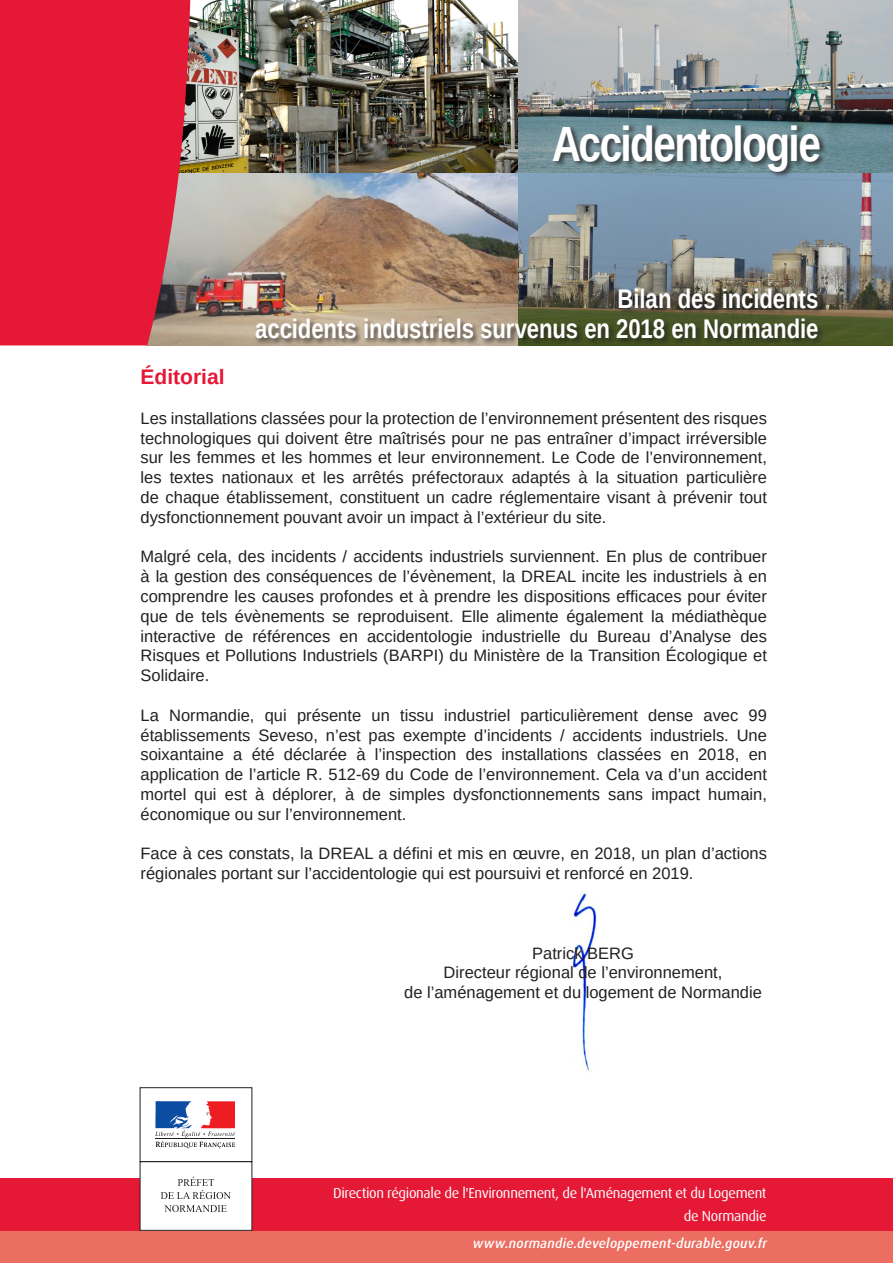
<style>
.page{position:relative;width:893px;height:1263px;background:#fff}
.page>*{position:absolute;margin:0;border:0;box-sizing:border-box;transform-origin:0 0}
.t1{font:700 49.5px "Liberation Sans Narrow";letter-spacing:-.035em;color:#fff}
.t2{font:700 27px "Liberation Sans Narrow";letter-spacing:-.005em;color:#fff}
.t3{font:700 21px "Liberation Sans";color:#e51836}
.Texte{font:16.5px/19.8px "Liberation Sans";color:#231f20;text-align:justify}
.t4{font:14.4px "Dax OT";letter-spacing:-.02em;color:#fff}
.t5{font:italic 500 13.35px "Dax OT";letter-spacing:.015em;color:#fff}
</style>
<div class="page">
<img style="left:571px;top:892px;width:26px;height:179px">
<img style="left:190px;top:172px;width:329px;height:173px">
<img style="left:190px;top:0;width:703px;height:172px">
<img style="left:519px;top:170px;width:374px;height:175px">
<svg style="left:0;top:0;width:190px;height:345px;fill:#e51836"></svg>
<div style="left:0;top:1178px;width:893px;height:53px;background:#e51836"></div>
<div style="left:0;top:1231px;width:893px;height:32px;background:#ec6d61"></div>
<div style="left:140px;top:1087px;width:112px;height:75px;border:1px solid #231f20"></div>
<svg style="left:155px;top:1101px;width:80px;height:47px"></svg>
<div style="left:140px;top:1162px;width:112px;height:68px;background:#fff"></div>
<div style="left:140px;top:1161px;width:112px;height:69px;border:1px solid #231f20"></div>
<svg style="left:164px;top:1205px;width:63px;height:7px"></svg>
<svg style="left:161px;top:1177px;width:70px;height:22px"></svg>
<div style="left:254px;top:287px;width:571px;height:58px;background:#231f20;opacity:.75"></div>
<div style="left:551px;top:123px;width:276px;height:55px;background:#231f20;opacity:.75"></div>
<p class="t1" style="left:552px;top:109px;width:271px">Accidentologie</p>
<p class="t2" style="left:618px;top:280px;width:202px">Bilan des incidents</p>
<p class="t2" style="left:255px;top:310px;width:565px">accidents industriels survenus en 2018 en Normandie</p>
<p class="t3" style="left:141px;top:362px;width:86px">Éditorial</p>
<p class="Texte" style="left:141px;top:408px;width:628px">Les installations classées pour la protection de l’environnement présentent des risques technologiques qui doivent être maîtrisés pour ne pas entraîner d’impact irréversible sur les femmes et les hommes et leur environnement. Le Code de l’environnement, les textes nationaux et les arrêtés préfectoraux adaptés à la situation particulière de chaque établissement, constituent un cadre réglementaire visant à prévenir tout dysfonctionnement pouvant avoir un impact à l’extérieur du site.</p>
<p class="Texte" style="left:141px;top:547px;width:628px">Malgré cela, des incidents / accidents industriels surviennent. En plus de contribuer à la gestion des conséquences de l’évènement, la DREAL incite les industriels à en comprendre les causes profondes et à prendre les dispositions efficaces pour éviter que de tels évènements se reproduisent. Elle alimente également la médiathèque interactive de références en accidentologie industrielle du Bureau d’Analyse des Risques et Pollutions Industriels (BARPI) du Ministère de la Transition Écologique et Solidaire.</p>
<p class="Texte" style="left:141px;top:705px;width:628px">La Normandie, qui présente un tissu industriel particulièrement dense avec 99 établissements Seveso, n’est pas exempte d’incidents / accidents industriels. Une soixantaine a été déclarée à l’inspection des installations classées en 2018, en application de l’article R. 512-69 du Code de l’environnement. Cela va d’un accident mortel qui est à déplorer, à de simples dysfonctionnements sans impact humain, économique ou sur l’environnement.</p>
<p class="Texte" style="left:141px;top:844px;width:628px">Face à ces constats, la DREAL a défini et mis en œuvre, en 2018, un plan d’actions régionales portant sur l’accidentologie qui est poursuivi et renforcé en 2019.</p>
<p class="Texte" style="left:532px;top:943px;width:103px">Patrick BERG</p>
<p class="Texte" style="left:444px;top:963px;width:280px">Directeur régional de l’environnement,</p>
<p class="Texte" style="left:404px;top:983px;width:359px">de l’aménagement et du logement de Normandie</p>
<p class="t4" style="left:333px;top:1185px;width:435px">Direction régionale de l'Environnement, de l'Aménagement et du Logement</p>
<p class="t4" style="left:684px;top:1208px;width:84px">de Normandie</p>
<p class="t5" style="left:473px;top:1234px;width:296px">www.normandie.developpement-durable.gouv.fr</p>
</div>
